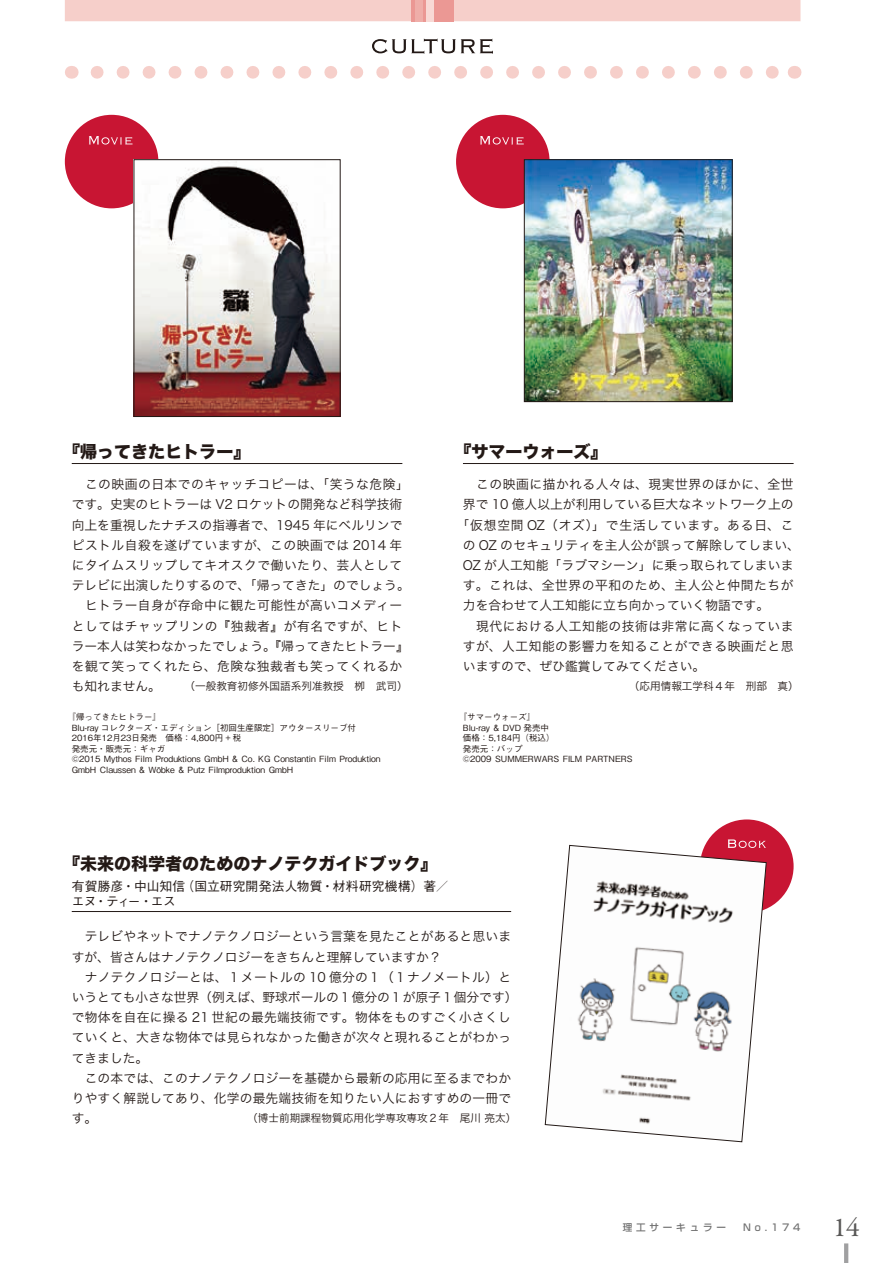
<style>
.page{position:relative;width:893px;height:1263px;background:#fff}
.page>*{position:absolute;margin:0;border:0;box-sizing:border-box;transform-origin:0 0}
.t1{font:27.15px "Garamond Premr Pro";color:#595857}
.t2{font:16.95px "Hira Kaku Std W8";color:#231916}
.t3{font:12.75px/20.2px "Hira Kaku Pro W3";letter-spacing:.015em;color:#231916}
.t4{font:12.75px/20.2px "Hira Kaku Pro W3";letter-spacing:.04em;color:#231916}
.t5{font:500 12.75px/15.5px "Gothic BBB Pro";letter-spacing:.01em;color:#231916}
.t6{font:12.75px "Hira Kaku Pro W3";letter-spacing:.065em;color:#231916}
.t7{font:12.75px "Hira Kaku Pro W3";letter-spacing:.045em;color:#231916}
.t8{font:10.65px "Hira Kaku Pro W3";color:#231916}
.t9{font:500 9.6px "Shin Go Pro";letter-spacing:.4em;color:#727272}
.t10{font:500 8.55px/10.6px "Gothic BBB Pro";color:#231916}
</style>
<div class="page">
<hr style="left:844px;top:1243px;width:4px;height:20px;background:#a0a0a1">
<hr style="left:72px;top:911px;width:439px;height:1px;background:#231916">
<div style="left:700px;top:819px;width:94px;height:94px;background:#c81533;border-radius:50%"></div>
<svg style="left:728px;top:839px;width:38px;height:6px"></svg>
<svg style="left:545px;top:845px;width:222px;height:297px"></svg>
<svg style="left:97px;top:66px;width:682px;height:13px"></svg>
<svg style="left:71px;top:66px;width:1px;height:13px"></svg>
<svg style="left:794px;top:66px;width:1px;height:13px"></svg>
<div style="left:65px;top:0;width:735px;height:21px;background:#f6cfca"></div>
<div style="left:411px;top:0;width:43px;height:21px;background:#eb9894"></div>
<div style="left:416px;top:0;width:7px;height:21px;background:#efaea9"></div>
<div style="left:426px;top:0;width:8px;height:21px;background:#f8d9d5"></div>
<svg style="left:372px;top:39px;width:121px;height:15px"></svg>
<div style="left:65px;top:115px;width:93px;height:93px;background:#c81533;border-radius:50%"></div>
<svg style="left:89px;top:136px;width:43px;height:9px"></svg>
<img style="left:136px;top:161px;width:202px;height:254px">
<div style="left:134px;top:159px;width:206px;height:258px;border:1px solid #231916"></div>
<hr style="left:72px;top:463px;width:330px;height:1px;background:#231916">
<div style="left:456px;top:115px;width:94px;height:93px;background:#c81533;border-radius:50%"></div>
<svg style="left:480px;top:136px;width:44px;height:9px"></svg>
<img style="left:526px;top:161px;width:204px;height:239px">
<div style="left:524px;top:159px;width:208px;height:243px;border:1px solid #231916"></div>
<hr style="left:463px;top:463px;width:331px;height:1px;background:#231916">
<h2 class="t2" style="left:63px;top:442px;width:189px">『帰ってきたヒトラー『</h2>
<p class="t4" style="left:72px;top:473px;width:340px">　この映画の日本でのキャッチコピーは、「笑うな危険「です。史実のヒトラーは V2 ロケットの開発など科学技術向上を重視したナチスの指導者で、1945 年にベルリンでピストル自殺を遂げていますが、この映画では 2014 年にタイムスリップしてキオスクで働いたり、芸人としてテレビに出演したりするので、「帰ってきた」のでしょう。　ヒトラー自身が存命中に観た可能性が高いコメディーとしてはチャップリンの『独裁者』が有名ですが、ヒトラー本人は笑わなかったでしょう。『帰ってきたヒトラー『を観て笑ってくれたら、危険な独裁者も笑ってくれるか</p>
<p class="t8" style="left:184px;top:677px;width:225px">（一般教育初修外国語系列准教授　栁　武司(</p>
<p class="t3" style="left:72px;top:675px;width:91px">も知れません。</p>
<p class="t10" style="left:72px;top:710px;width:310px;text-indent:-4px">『帰ってきたヒトラー『<br>Blu-ray コレクターズ・エディション［初回生産限定］アウタースリーブ付<br>2016年12月23日発売　価格：4,800円 + 税<br>発売元・販売元：ギャガ<br>©2015 Mythos Film Produktions GmbH &amp; Co. KG Constantin Film Produktion GmbH Claussen &amp; Wöbke &amp; Putz Filmproduktion GmbH</p>
<h2 class="t2" style="left:454px;top:442px;width:155px">『サマーウォーズ『</h2>
<p class="t4" style="left:463px;top:473px;width:332px">　この映画に描かれる人々は、現実世界のほかに、全世</p>
<p class="t3" style="left:463px;top:494px;width:332px">界で 10 億人以上が利用している巨大なネットワーク上の</p>
<p class="t6" style="left:457px;top:513px;width:338px">「仮想空間 OZ（オズ）」で生活しています。ある日、こ</p>
<p class="t3" style="left:463px;top:534px;width:338px">の OZ のセキュリティを主人公が誤って解除してしまい、</p>
<p class="t3" style="left:463px;top:554px;width:332px">OZ が人工知能「ラブマシーン」に乗っ取られてしまいま</p>
<p class="t7" style="left:463px;top:574px;width:332px">す。これは、全世界の平和のため、主人公と仲間たちが</p>
<p class="t3" style="left:463px;top:594px;width:308px">力を合わせて人工知能に立ち向かっていく物語です。</p>
<p class="t4" style="left:463px;top:615px;width:332px">　現代における人工知能の技術は非常に高くなっていま</p>
<p class="t4" style="left:463px;top:635px;width:332px">すが、人工知能の影響力を知ることができる映画だと思</p>
<p class="t3" style="left:463px;top:655px;width:244px">いますので、ぜひ鑑賞してみてください。</p>
<p class="t8" style="left:629px;top:677px;width:172px">（応用情報工学科４年　刑部　真(</p>
<p class="t10" style="left:463px;top:710px;width:171px;text-indent:-4px">『サマーウォーズ『<br>Blu-ray &amp; DVD 発売中<br>価格：5,184円（税込(<br>発売元：バップ<br>©2009 SUMMERWARS FILM PARTNERS</p>
<h2 class="t2" style="left:63px;top:854px;width:376px">『未来の科学者のためのナノテクガイドブック『</h2>
<p class="t5" style="left:182px;top:877px;width:268px">（国立研究開発法人物質・材料研究機構）著／</p>
<p class="t5" style="left:95px;top:877px;width:92px;text-indent:-23px">有賀勝彦・中山知信・ティー・エス</p>
<p class="t5" style="left:72px;top:892px;width:26px">エヌ</p>
<p class="t3" style="left:72px;top:926px;width:447px">　テレビやネットでナノテクノロジーという言葉を見たことがあると思いますが、皆さんはナノテクノロジーをきちんと理解していますか?<br>　ナノテクノロジーとは、１メートルの 10 億分の１（１ナノメートル）というとても小さな世界（例えば、野球ボールの１億分の１が原子１個分です(で物体を自在に操る 21 世紀の最先端技術です。物体をものすごく小さくしていくと、大きな物体では見られなかった働きが次々と現れることがわかってきました。<br>　この本では、このナノテクノロジーを基礎から最新の応用に至るまでわかりやすく解説してあり、化学の最先端技術を知りたい人におすすめの一冊で</p>
<p class="t8" style="left:247px;top:1109px;width:271px">（博士前期課程物質応用化学専攻専攻２年　尾川亮太(</p>
<p class="t3" style="left:72px;top:1107px;width:27px">す。</p>
<p class="t9" style="left:623px;top:1219px;width:179px">理工サーキュラー　N o.174</p>
<h1 class="t1" style="left:833px;top:1211px;width:28px">14</h1>
</div>
